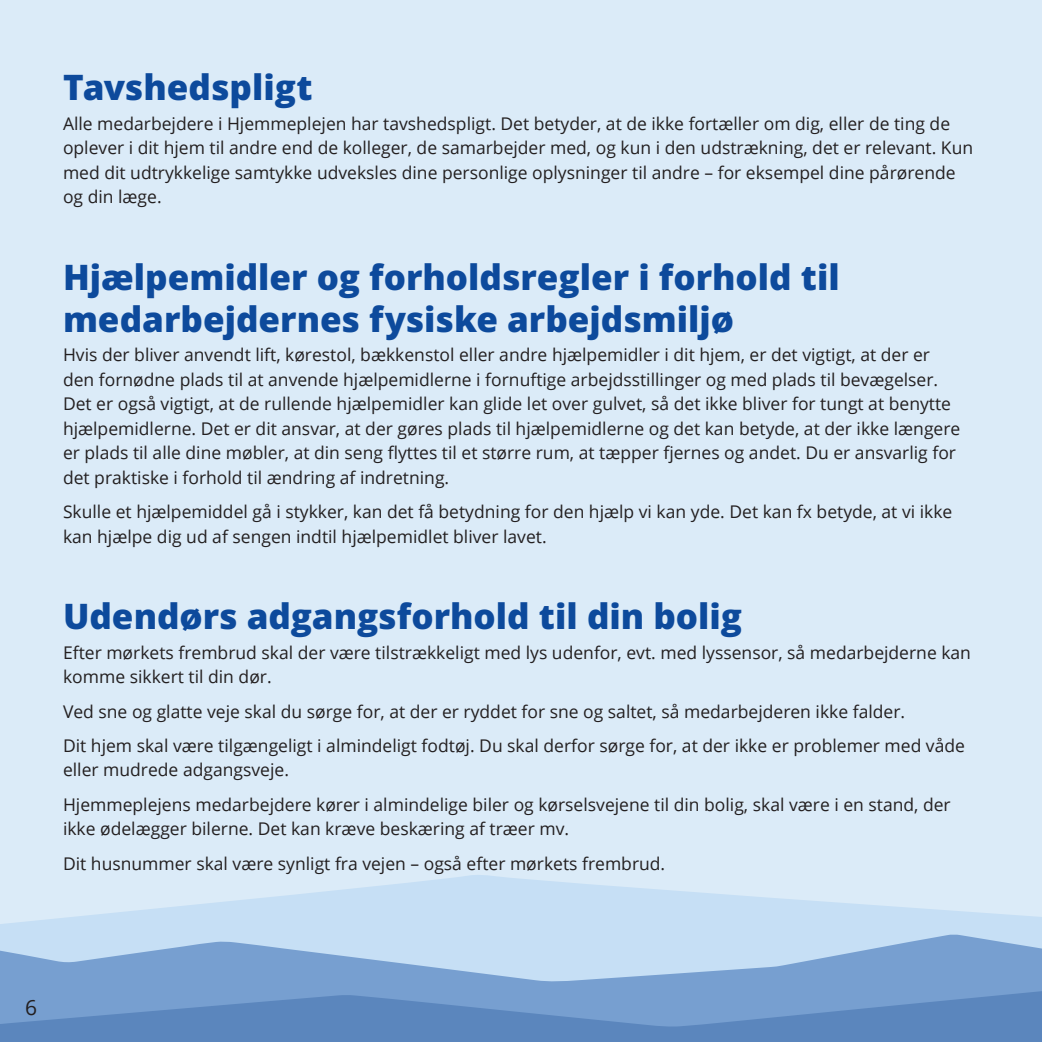
<style>
.page{position:relative;width:1042px;height:1042px;background:#dbebf8}
.page>*{position:absolute;margin:0;border:0;box-sizing:border-box;transform-origin:0 0}
.Overskrift{font:800 35px/42px "Open Sans";color:#0d4a9c}
.t1{font:21px "Open Sans";color:#231f20}
.brødtekst{font:17.5px/24.5px "Open Sans";color:#231f20}
</style>
<div class="page">
<svg style="left:116px;top:875px;width:863px;height:38px"></svg>
<div style="left:0;top:913px;width:1042px;height:23px;background:#c6dff5"></div>
<svg style="left:0;top:936px;width:1042px;height:106px;background:#7fa5d2"></svg>
<h3 class="Overskrift" style="left:63px;top:66px;width:251px">Tavshedspligt</h3>
<p class="brødtekst" style="left:63px;top:111px;width:911px">Alle medarbejdere i Hjemmeplejen har tavshedspligt. Det betyder, at de ikke fortæller om dig, eller de ting de oplever i dit hjem til andre end de kolleger, de samarbejder med, og kun i den udstrækning, det er relevant. Kun med dit udtrykkelige samtykke udveksles dine personlige oplysninger til andre – for eksempel dine pårørende og din læge.</p>
<h3 class="Overskrift" style="left:63px;top:255px;width:778px">Hjælpemidler og forholdsregler i forhold til medarbejdernes fysiske arbejdsmiljø</h3>
<p class="brødtekst" style="left:63px;top:342px;width:899px">Hvis der bliver anvendt lift, kørestol, bækkenstol eller andre hjælpemidler i dit hjem, er det vigtigt, at der er den fornødne plads til at anvende hjælpemidlerne i fornuftige arbejdsstillinger og med plads til bevægelser.<br>Det er også vigtigt, at de rullende hjælpemidler kan glide let over gulvet, så det ikke bliver for tungt at benytte hjælpemidlerne. Det er dit ansvar, at der gøres plads til hjælpemidlerne og det kan betyde, at der ikke længere er plads til alle dine møbler, at din seng flyttes til et større rum, at tæpper fjernes og andet. Du er ansvarlig for det praktiske i forhold til ændring af indretning.</p>
<p class="brødtekst" style="left:63px;top:499px;width:891px">Skulle et hjælpemiddel gå i stykker, kan det få betydning for den hjælp vi kan yde. Det kan fx betyde, at vi ikke kan hjælpe dig ud af sengen indtil hjælpemidlet bliver lavet.</p>
<h3 class="Overskrift" style="left:63px;top:594px;width:680px">Udendørs adgangsforhold til din bolig</h3>
<p class="brødtekst" style="left:63px;top:639px;width:909px">Efter mørkets frembrud skal der være tilstrækkeligt med lys udenfor, evt. med lyssensor, så medarbejderne kan komme sikkert til din dør.</p>
<p class="brødtekst" style="left:63px;top:698px;width:844px">Ved sne og glatte veje skal du sørge for, at der er ryddet for sne og saltet, så medarbejderen ikke falder.</p>
<p class="brødtekst" style="left:63px;top:733px;width:903px">Dit hjem skal være tilgængeligt i almindeligt fodtøj. Du skal derfor sørge for, at der ikke er problemer med våde eller mudrede adgangsveje.</p>
<p class="brødtekst" style="left:63px;top:792px;width:889px">Hjemmeplejens medarbejdere kører i almindelige biler og kørselsvejene til din bolig, skal være i en stand, der ikke ødelægger bilerne. Det kan kræve beskæring af træer mv.</p>
<p class="brødtekst" style="left:63px;top:851px;width:604px">Dit husnummer skal være synligt fra vejen – også efter mørkets frembrud.</p>
<p class="t1" style="left:25px;top:993px;width:14px">6</p>
</div>
